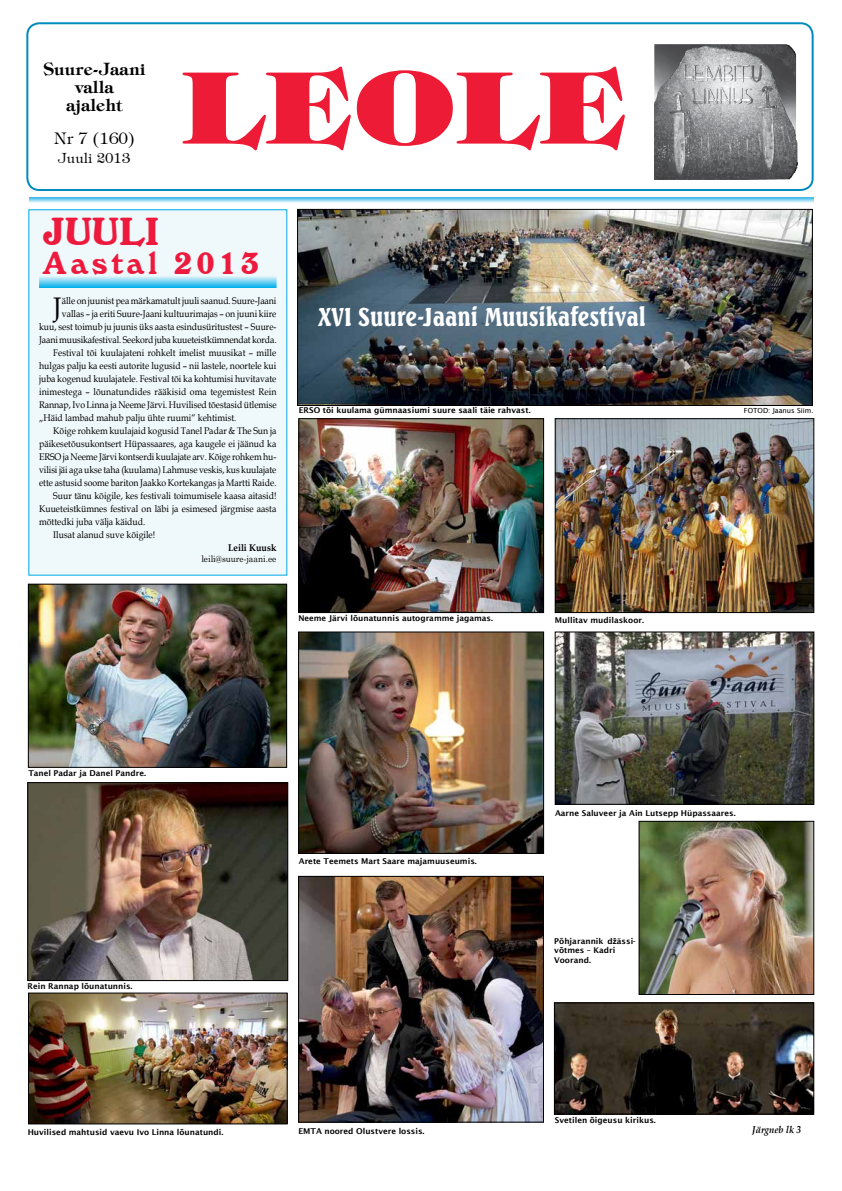
<style>
.page{position:relative;width:842px;height:1191px;background:#fff}
.page>*{position:absolute;margin:0;border:0;box-sizing:border-box;transform-origin:0 0}
.t1{font:800 99.3px "Tiffany IT Cby BT";color:#ed1b35;scale:1.15 1}
.t2{font:38px "Windsor BT";color:#ed1a3d}
.t3{font:31px "Windsor BT";letter-spacing:.13em;color:#ed1a3d;scale:.95 1}
.t4{font:28.3px "Book Antiqua";color:#000;scale:.9 1}
.t5{font:800 25px "Seagull BT";color:#fff;scale:.84 1}
.t6{font:600 17px/18px "Tiffany IT Cby BT";color:#000;text-align:center}
.t7{font:300 16px "Tiffany IT Cby BT";color:#000}
.t8{font:300 14px "Tiffany IT Cby BT";color:#000}
.t9{font:italic 700 10px "Book Antiqua";color:#000;scale:.93 1}
.t10{font:9.7px "Book Antiqua";color:#000;scale:.9 1}
.t11{font:700 9.7px "Book Antiqua";color:#000;scale:.92 1}
.t12{font:9px "Century Schoolbook";color:#000;scale:.92 1}
.t13{font:600 8px/9.6px "Lucida Sans";color:#000}
.t14{font:7px "Lucida Sans";color:#000}
.s1{font-family:"Arial";font-weight:700}
</style>
<div class="page">
<div style="left:28px;top:209px;width:259px;height:366px;background:#eff8fa"></div>
<div style="left:26px;top:22px;width:788px;height:169px;border:2px solid #008bbf;border-radius:12px"></div>
<img style="left:654px;top:46px;width:143px;height:134px">
<svg style="left:39px;top:276px;width:238px;height:12px;background:#70d0f1"></svg>
<svg style="left:29px;top:197px;width:785px;height:6px;background:#91d7f4"></svg>
<img style="left:299px;top:211px;width:511px;height:192px">
<div style="left:297px;top:209px;width:515px;height:196px;border:1px solid #000"></div>
<img style="left:301px;top:420px;width:241px;height:190px">
<div style="left:299px;top:418px;width:245px;height:194px;border:1px solid #000"></div>
<img style="left:557px;top:420px;width:255px;height:190px">
<div style="left:555px;top:418px;width:259px;height:194px;border:1px solid #000"></div>
<img style="left:30px;top:586px;width:255px;height:179px">
<div style="left:28px;top:584px;width:259px;height:183px;border:1px solid #000"></div>
<img style="left:557px;top:634px;width:255px;height:168px">
<div style="left:555px;top:632px;width:259px;height:172px;border:1px solid #000"></div>
<img style="left:30px;top:784px;width:256px;height:194px">
<div style="left:28px;top:782px;width:260px;height:198px;border:1px solid #000"></div>
<img style="left:300px;top:878px;width:242px;height:242px">
<div style="left:298px;top:876px;width:246px;height:246px;border:1px solid #000"></div>
<img style="left:300px;top:634px;width:242px;height:217px">
<div style="left:298px;top:632px;width:246px;height:221px;border:1px solid #000"></div>
<img style="left:641px;top:823px;width:171px;height:169px">
<div style="left:639px;top:821px;width:175px;height:173px;border:1px solid #000"></div>
<img style="left:30px;top:995px;width:255px;height:127px">
<div style="left:28px;top:993px;width:259px;height:131px;border:1px solid #000"></div>
<img style="left:556px;top:1004px;width:256px;height:108px">
<div style="left:554px;top:1002px;width:260px;height:112px;border:1px solid #000"></div>
<h3 class="t6" style="left:43px;top:60px;width:104px">Suure-Jaani valla<br>ajaleht</h3>
<h3 class="t7" style="left:54px;top:129px;width:83px">Nr 7 (160)</h3>
<h3 class="t8" style="left:58px;top:149px;width:74px">Juuli 2013</h3>
<h1 class="t1" style="left:182px;top:48px;width:389px">LEOLE</h1>
<h2 class="t2" style="left:43px;top:209px;width:118px">JUULI</h2>
<h3 class="t3" style="left:43px;top:244px;width:229px">Aastal 2013</h3>
<h3 class="t4" style="left:53px;top:288px;width:11px">J</h3>
<p class="t10" style="left:62px;top:294px;width:240px">älle on juunist pea märkamatult juuli saanud. Suure-Jaani</p>
<p class="t10" style="left:62px;top:307px;width:240px">vallas – ja eriti Suure-Jaani kultuurimajas – on juuni kiire</p>
<p class="t10" style="left:39px;top:320px;width:265px">kuu, sest toimub ju juunis üks aasta esindusüritustest – Suure-</p>
<p class="t10" style="left:39px;top:333px;width:265px">Jaani muusikafestival. Seekord juba kuueteistkümnendat korda.</p>
<p class="t10" style="left:53px;top:346px;width:249px">Festival tõi kuulajateni rohkelt imelist muusikat – mille</p>
<p class="t10" style="left:39px;top:359px;width:265px">hulgas palju ka eesti autorite lugusid – nii lastele, noortele kui</p>
<p class="t10" style="left:39px;top:372px;width:265px">juba kogenud kuulajatele. Festival tõi ka kohtumisi huvitavate</p>
<p class="t10" style="left:39px;top:385px;width:265px">inimestega – lõunatundides rääkisid oma tegemistest Rein</p>
<p class="t10" style="left:39px;top:398px;width:265px">Rannap, Ivo Linna ja Neeme Järvi. Huvilised tõestasid ütlemise</p>
<p class="t10" style="left:39px;top:411px;width:221px">„Häid lambad mahub palju ühte ruumi“ kehtimist.</p>
<p class="t10" style="left:53px;top:424px;width:249px">Kõige rohkem kuulajaid kogusid Tanel Padar &amp; The Sun ja</p>
<p class="t10" style="left:39px;top:437px;width:265px">päikesetõusukontsert Hüpassaares, aga kaugele ei jäänud ka</p>
<p class="t10" style="left:39px;top:450px;width:265px">ERSO ja Neeme Järvi kontserdi kuulajate arv. Kõige rohkem hu-</p>
<p class="t10" style="left:39px;top:463px;width:265px">vilisi jäi aga ukse taha (kuulama) Lahmuse veskis, kus kuulajate</p>
<p class="t10" style="left:39px;top:476px;width:265px">ette astusid soome bariton Jaakko Kortekangas ja Martti Raide.</p>
<p class="t10" style="left:53px;top:489px;width:249px">Suur tänu kõigile, kes festivali toimumisele kaasa aitasid!</p>
<p class="t10" style="left:39px;top:502px;width:265px">Kuueteistkümnes festival on läbi ja esimesed järgmise aasta</p>
<p class="t10" style="left:39px;top:515px;width:120px">mõttedki juba välja käidud.</p>
<p class="t10" style="left:53px;top:528px;width:115px">Ilusat alanud suve kõigile!</p>
<p class="t11" style="left:228px;top:541px;width:54px">Leili Kuusk</p>
<p class="t12" style="left:201px;top:551px;width:83px">leili@suure-jaani.ee</p>
<h3 class="t5" style="left:318px;top:300px;width:392px">XVI Suure-Jaani Muusikafestival</h3>
<p class="t13" style="left:299px;top:405px;width:233px">ERSO tõi kuulama gümnaasiumi suure saali täie rahvast.</p>
<p class="t13" style="left:298px;top:613px;width:196px">Neeme Järvi lõunatunnis autogramme jagamas.</p>
<p class="t13" style="left:555px;top:615px;width:91px">Mullitav mudilaskoor.</p>
<p class="t14" style="left:744px;top:407px;width:71px">FOTOD: Jaanus Siim.</p>
<p class="t13" style="left:28px;top:768px;width:119px">Tanel Padar ja Danel Pandre.</p>
<p class="t13" style="left:28px;top:981px;width:106px">Rein Rannap lõunatunnis.</p>
<p class="t13" style="left:299px;top:856px;width:180px">Arete Teemets Mart Saare majamuuseumis.</p>
<p class="t13" style="left:28px;top:1127px;width:197px">Huvilised mahtusid vaevu Ivo Linna lõunatundi.</p>
<p class="t13" style="left:298px;top:1126px;width:128px">EMTA noored Olustvere lossis.</p>
<p class="t13" style="left:555px;top:808px;width:182px">Aarne Saluveer ja Ain Lutsepp Hüpassaares.</p>
<p class="t13" style="left:554px;top:936px;width:83px">Põhjarannik d<span class="s1">ž</span>ässi&shy;võtmes – Kadri<br>Voorand.</p>
<p class="t13" style="left:555px;top:1115px;width:102px">Svetilen õigeusu kirikus.</p>
<p class="t9" style="left:752px;top:1122px;width:54px">Järgneb lk 3</p>
</div>
